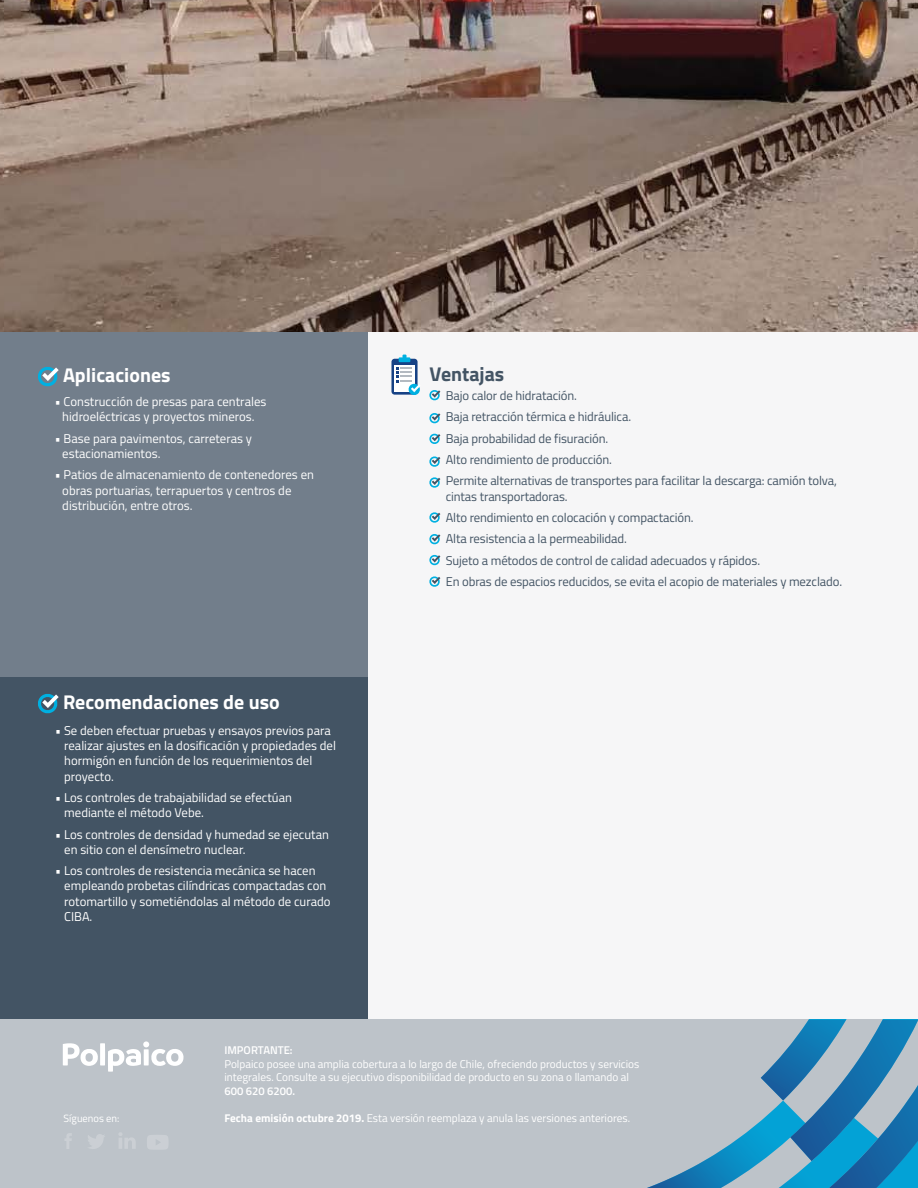
<style>
.page{position:relative;width:918px;height:1188px;background:#fff}
.page>*{position:absolute;margin:0;border:0;box-sizing:border-box;transform-origin:0 0}
.t1{font:700 19.95px "Titillium Web";color:#fff}
.t2{font:700 19.95px "Titillium Web";color:#435464}
.t3{font:12.75px/15.3px "Titillium Web";color:#fff}
.t4{font:12.75px/21.3px "Titillium Web";letter-spacing:-.01em;color:#435464}
.t5{font:11.25px/13.5px "Titillium Web";color:#fff}
.t6{font:600 11.25px "Titillium Web";color:#fff}
.t7{font:10.5px "Titillium Web";color:#fff}
.s1{font-weight:700}
</style>
<div class="page">
<div style="left:349px;top:329px;width:569px;height:695px;background:#f6f6f7"></div>
<svg style="left:429px;top:390px;width:11px;height:11px"></svg>
<svg style="left:429px;top:413px;width:11px;height:11px"></svg>
<svg style="left:429px;top:433px;width:11px;height:11px"></svg>
<svg style="left:429px;top:456px;width:11px;height:11px"></svg>
<svg style="left:429px;top:477px;width:11px;height:11px"></svg>
<svg style="left:429px;top:512px;width:11px;height:11px"></svg>
<svg style="left:429px;top:534px;width:11px;height:11px"></svg>
<svg style="left:429px;top:554px;width:11px;height:12px"></svg>
<svg style="left:429px;top:576px;width:11px;height:11px"></svg>
<svg style="left:391px;top:359px;width:27px;height:36px"></svg>
<svg style="left:394px;top:366px;width:21px;height:26px"></svg>
<div style="left:399px;top:357px;width:11px;height:5px;background:#00b0e1"></div>
<svg style="left:396px;top:368px;width:24px;height:27px"></svg>
<div style="left:0;top:330px;width:367px;height:349px;background:#727e8b"></div>
<div style="left:0;top:677px;width:367px;height:346px;background:#435464"></div>
<img style="left:0;top:0;width:918px;height:331px">
<div style="left:0;top:1020px;width:918px;height:168px;background:#bdc3c9"></div>
<svg style="left:647px;top:1020px;width:271px;height:168px"></svg>
<svg style="left:38px;top:367px;width:21px;height:20px"></svg>
<svg style="left:38px;top:694px;width:21px;height:20px"></svg>
<svg style="left:147px;top:1135px;width:21px;height:14px"></svg>
<svg style="left:119px;top:1133px;width:16px;height:16px"></svg>
<svg style="left:65px;top:1133px;width:7px;height:16px"></svg>
<svg style="left:88px;top:1134px;width:16px;height:15px"></svg>
<svg style="left:63px;top:1041px;width:121px;height:31px"></svg>
<h1 class="t1" style="left:63px;top:360px;width:109px">Aplicaciones</h1>
<p class="t3" style="left:55px;top:393px;width:213px;text-align:center">• Construcción de presas para centrales hidroeléctricas y proyectos mineros.</p>
<p class="t3" style="left:62px;top:430px;width:191px;text-indent:-7px">• Base para pavimentos, carreteras y estacionamientos.</p>
<p class="t3" style="left:62px;top:467px;width:253px;text-indent:-7px">• Patios de almacenamiento de contenedores en obras portuarias, terrapuertos y centros de distribución, entre otros.</p>
<h1 class="t1" style="left:63px;top:687px;width:218px">Recomendaciones de uso</h1>
<p class="t3" style="left:64px;top:722px;width:273px;text-indent:-9px">• Se deben efectuar pruebas y ensayos previos para realizar ajustes en la dosificación y propiedades del hormigón en función de los requerimientos del proyecto.</p>
<p class="t3" style="left:64px;top:789px;width:229px;text-indent:-9px">• Los controles de trabajabilidad se efectúan mediante el método Vebe.</p>
<p class="t3" style="left:64px;top:826px;width:266px;text-indent:-9px">• Los controles de densidad y humedad se ejecutan en sitio con el densímetro nuclear.</p>
<p class="t3" style="left:64px;top:862px;width:268px;text-indent:-9px">• Los controles de resistencia mecánica se hacen empleando probetas cilíndricas compactadas con rotomartillo y sometiéndolas al método de curado CIBA.</p>
<h1 class="t2" style="left:430px;top:359px;width:76px">Ventajas</h1>
<p class="t4" style="left:446px;top:384px;width:393px">Bajo calor de hidratación.<br>Baja retracción térmica e hidráulica.<br>Baja probabilidad de fisuración.<br>Alto rendimiento de producción.<br>Permite alternativas de transportes para facilitar la descarga: camión tolva,</p>
<p class="t4" style="left:446px;top:485px;width:398px">cintas transportadoras.<br>Alto rendimiento en colocación y compactación.<br>Alta resistencia a la permeabilidad.<br>Sujeto a métodos de control de calidad adecuados y rápidos.<br>En obras de espacios reducidos, se evita el acopio de materiales y mezclado.</p>
<p class="t7" style="left:64px;top:1111px;width:57px">Síguenos en:</p>
<p class="t6" style="left:224px;top:1042px;width:70px">IMPORTANTE:</p>
<p class="t5" style="left:224px;top:1056px;width:417px">Polpaico posee una amplia cobertura a lo largo de Chile, ofreciendo productos y servicios integrales. Consulte a su ejecutivo disponibilidad de producto en su zona o llamando al</p>
<p class="t6" style="left:224px;top:1082px;width:72px">600 620 6200.</p>
<p class="t5" style="left:224px;top:1110px;width:407px"><span class="s1">Fecha emisión octubre 2019.</span> Esta versión reemplaza y anula las versiones anteriores.</p>
</div>
